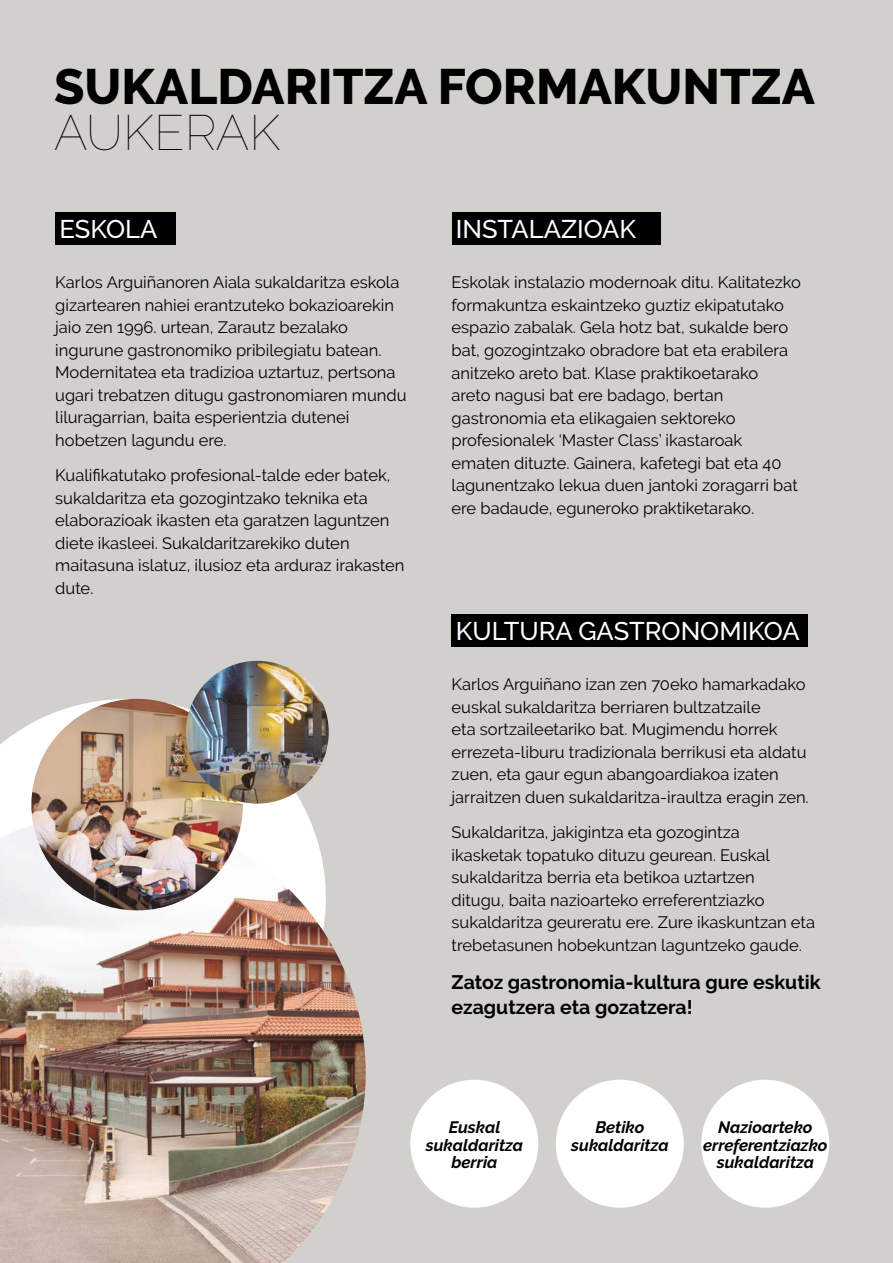
<style>
.page{position:relative;width:893px;height:1263px;background:#d2d0cd}
.page>*{position:absolute;margin:0;border:0;box-sizing:border-box;transform-origin:0 0}
.t1{font:800 49.5px "Raleway";color:#000}
.t2{font:100 49.5px "Raleway";color:#000}
.t3{font:500 25.5px "Raleway";color:#fff}
.t4{font:700 19.5px/25.5px "Raleway";color:#000}
.t5{font:16.5px/22.5px "Raleway";color:#000}
.t6{font:italic 700 16.5px/17.7px "Raleway";color:#000;text-align:center}
</style>
<div class="page">
<div style="left:55px;top:213px;width:121px;height:32px;background:#000"></div>
<div style="left:452px;top:213px;width:208px;height:32px;background:#000"></div>
<div style="left:452px;top:614px;width:356px;height:33px;background:#000"></div>
<svg style="left:0;top:699px;width:324px;height:116px;fill:#fff"></svg>
<img style="left:0;top:815px;width:366px;height:448px">
<img style="left:31px;top:699px;width:212px;height:211px;border-radius:106px">
<img style="left:186px;top:661px;width:143px;height:143px;border-radius:71px">
<div style="left:410px;top:1080px;width:128px;height:128px;background:#fff;border-radius:50%"></div>
<div style="left:556px;top:1080px;width:128px;height:128px;background:#fff;border-radius:50%"></div>
<div style="left:701px;top:1080px;width:128px;height:128px;background:#fff;border-radius:50%"></div>
<h1 class="t1" style="left:54px;top:58px;width:763px">SUKALDARITZA FORMAKUNTZA</h1>
<h1 class="t2" style="left:54px;top:104px;width:228px">AUKERAK</h1>
<h2 class="t3" style="left:60px;top:214px;width:99px">ESKOLA</h2>
<h2 class="t3" style="left:456px;top:214px;width:182px">INSTALAZIOAK</h2>
<p class="t5" style="left:55px;top:271px;width:353px">Karlos Arguiñanoren Aiala sukaldaritza eskola gizartearen nahiei erantzuteko bokazioarekin jaio zen 1996. urtean, Zarautz bezalako ingurune gastronomiko pribilegiatu batean.<br>Modernitatea eta tradizioa uztartuz, pertsona ugari trebatzen ditugu gastronomiaren mundu liluragarrian, baita esperientzia dutenei hobetzen lagundu ere.</p>
<p class="t5" style="left:55px;top:464px;width:351px">Kualifikatutako profesional-talde eder batek, sukaldaritza eta gozogintzako teknika eta elaborazioak ikasten eta garatzen laguntzen diete ikasleei. Sukaldaritzarekiko duten maitasuna islatuz, ilusioz eta arduraz irakasten dute.</p>
<p class="t5" style="left:452px;top:271px;width:351px">Eskolak instalazio modernoak ditu. Kalitatezko formakuntza eskaintzeko guztiz ekipatutako espazio zabalak. Gela hotz bat, sukalde bero bat, gozogintzako obradore bat eta erabilera anitzeko areto bat. Klase praktikoetarako areto nagusi bat ere badago, bertan gastronomia eta elikagaien sektoreko profesionalek ‘Master Class’ ikastaroak ematen dituzte. Gainera, kafetegi bat eta 40 lagunentzako lekua duen jantoki zoragarri bat ere badaude, eguneroko praktiketarako.</p>
<h2 class="t3" style="left:456px;top:616px;width:345px">KULTURA GASTRONOMIKOA</h2>
<p class="t5" style="left:452px;top:673px;width:359px">Karlos Arguiñano izan zen 70eko hamarkadako euskal sukaldaritza berriaren bultzatzaile<br>eta sortzaileetariko bat. Mugimendu horrek errezeta-liburu tradizionala berrikusi eta aldatu zuen, eta gaur egun abangoardiakoa izaten jarraitzen duen sukaldaritza-iraultza eragin zen.</p>
<p class="t5" style="left:452px;top:821px;width:365px">Sukaldaritza, jakigintza eta gozogintza<br>ikasketak topatuko dituzu geurean. Euskal sukaldaritza berria eta betikoa uztartzen<br>ditugu, baita nazioarteko erreferentziazko sukaldaritza geureratu ere. Zure ikaskuntzan eta trebetasunen hobekuntzan laguntzeko gaude.</p>
<p class="t4" style="left:452px;top:969px;width:371px">Zatoz gastronomia-kultura gure eskutik ezagutzera eta gozatzera!</p>
<p class="t6" style="left:426px;top:1118px;width:99px">Euskal sukaldaritza berria</p>
<p class="t6" style="left:571px;top:1118px;width:99px">Betiko sukaldaritza</p>
<p class="t6" style="left:703px;top:1118px;width:126px">Nazioarteko erreferentziazko sukaldaritza</p>
</div>
